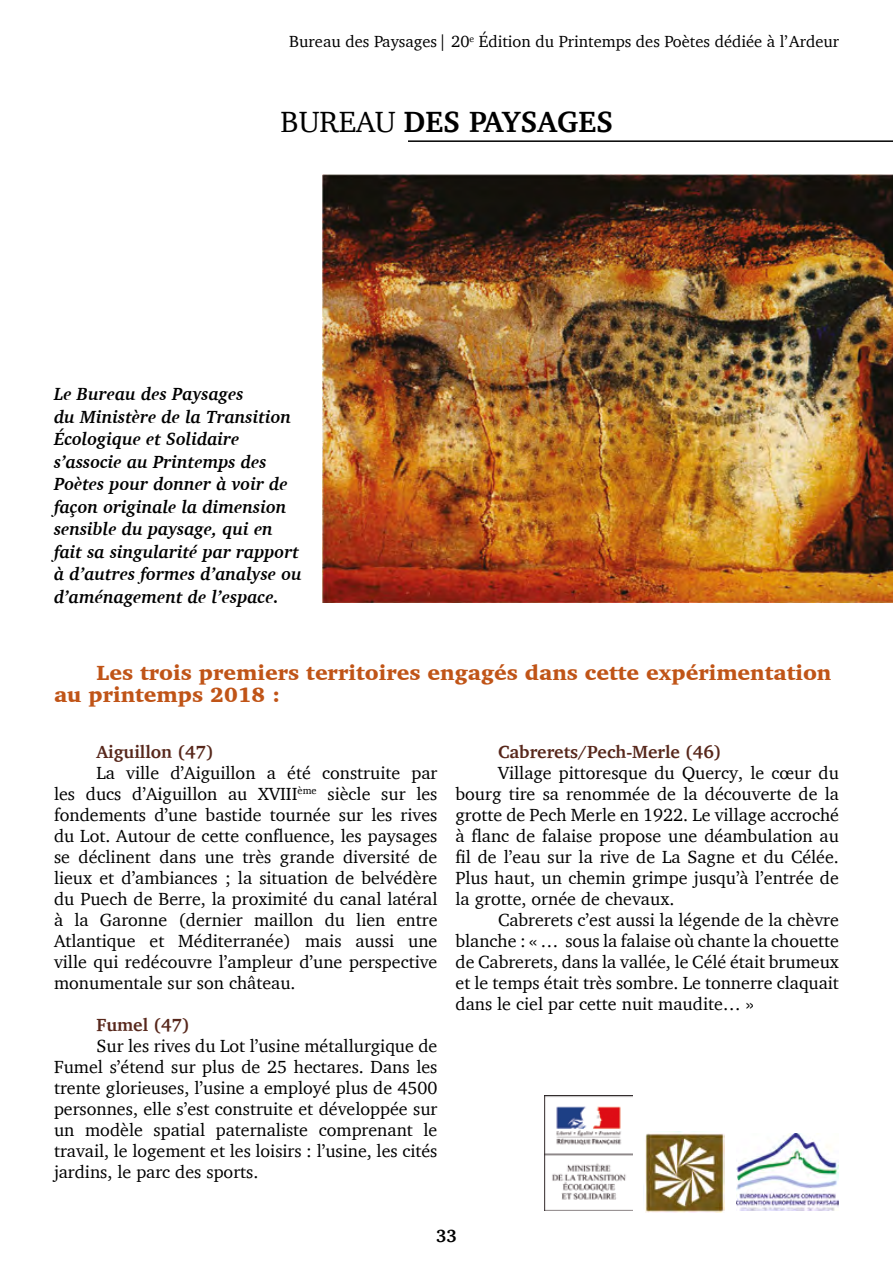
<style>
.page{position:relative;width:893px;height:1263px;background:#fff}
.page>*{position:absolute;margin:0;border:0;box-sizing:border-box;transform-origin:0 0}
.t1{font:700 30px "Charter";color:#000}
.t2{font:900 21px/22.5px "Charter";color:#c05417}
.t3{font:18px/21px "Charter";color:#000;text-align:justify}
.t4{font:italic 700 18px/22.5px "Charter";color:#000}
.t5{font:700 18px "Charter";color:#57271b}
.t6{font:700 18px "Charter";color:#000}
.t7{font:16.5px "Charter";color:#000}
.s1{font-weight:400}
</style>
<div class="page">
<hr style="left:408px;top:140px;width:485px;height:2px;background:#000">
<img style="left:645px;top:1131px;width:80px;height:81px">
<img style="left:736px;top:1134px;width:103px;height:76px">
<img style="left:544px;top:1095px;width:88px;height:115px">
<img style="left:322px;top:174px;width:571px;height:428px">
<p class="t7" style="left:289px;top:27px;width:551px">Bureau des Paysages| 20<sup>e</sup> Édition du Printemps des Poètes dédiée à l’Ardeur</p>
<h1 class="t1" style="left:281px;top:96px;width:334px"><span class="s1">BUREAU</span> DES PAYSAGES</h1>
<p class="t4" style="left:54px;top:382px;width:249px">Le Bureau des Paysages<br>du Ministère de la Transition<br>Écologique et Solidaire s’associe au Printemps des<br>Poètes pour donner à voir de façon originale la dimension sensible du paysage, qui en fait sa singularité par rapport à d’autres formes d’analyse ou d’aménagement de l’espace.</p>
<p class="t2" style="left:54px;top:661px;width:779px;text-indent:43px">Les trois premiers territoires engagés dans cette expérimentation au printemps 2018 :</p>
<p class="t5" style="left:97px;top:736px;width:119px">Aiguillon (47)</p>
<p class="t3" style="left:54px;top:762px;width:385px;text-indent:43px">La ville d’Aiguillon a été construite par les ducs d’Aiguillon au XVIII<sup>ème</sup> siècle sur les fondements d’une bastide tournée sur les rives du Lot. Autour de cette confluence, les paysages se déclinent dans une très grande diversité de lieux et d’ambiances ; la situation de belvédère du Puech de Berre, la proximité du canal latéral à la Garonne (dernier maillon du lien entre Atlantique et Méditerranée) mais aussi une ville qui redécouvre l’ampleur d’une perspective monumentale sur son château.</p>
<p class="t5" style="left:97px;top:1009px;width:95px">Fumel (47)</p>
<p class="t3" style="left:54px;top:1035px;width:385px;text-indent:43px">Sur les rives du Lot l’usine métallurgique de Fumel s’étend sur plus de 25 hectares. Dans les trente glorieuses, l’usine a employé plus de 4500 personnes, elle s’est construite et développée sur un modèle spatial paternaliste comprenant le travail, le logement et les loisirs : l’usine, les cités jardins, le parc des sports.</p>
<p class="t5" style="left:498px;top:736px;width:225px">Cabrerets/Pech-Merle (46)</p>
<p class="t3" style="left:455px;top:762px;width:385px;text-indent:43px">Village pittoresque du Quercy, le cœur du bourg tire sa renommée de la découverte de la grotte de Pech Merle en 1922. Le village accroché à flanc de falaise propose une déambulation au fil de l’eau sur la rive de La Sagne et du Célée.<br>Plus haut, un chemin grimpe jusqu’à l’entrée de la grotte, ornée de chevaux.</p>
<p class="t3" style="left:455px;top:909px;width:385px;text-indent:43px">Cabrerets c’est aussi la légende de la chèvre blanche : « … sous la falaise où chante la chouette de Cabrerets, dans la vallée, le Célé était brumeux et le temps était très sombre. Le tonnerre claquait dans le ciel par cette nuit maudite… »</p>
<p class="t6" style="left:436px;top:1220px;width:22px">33</p>
</div>
